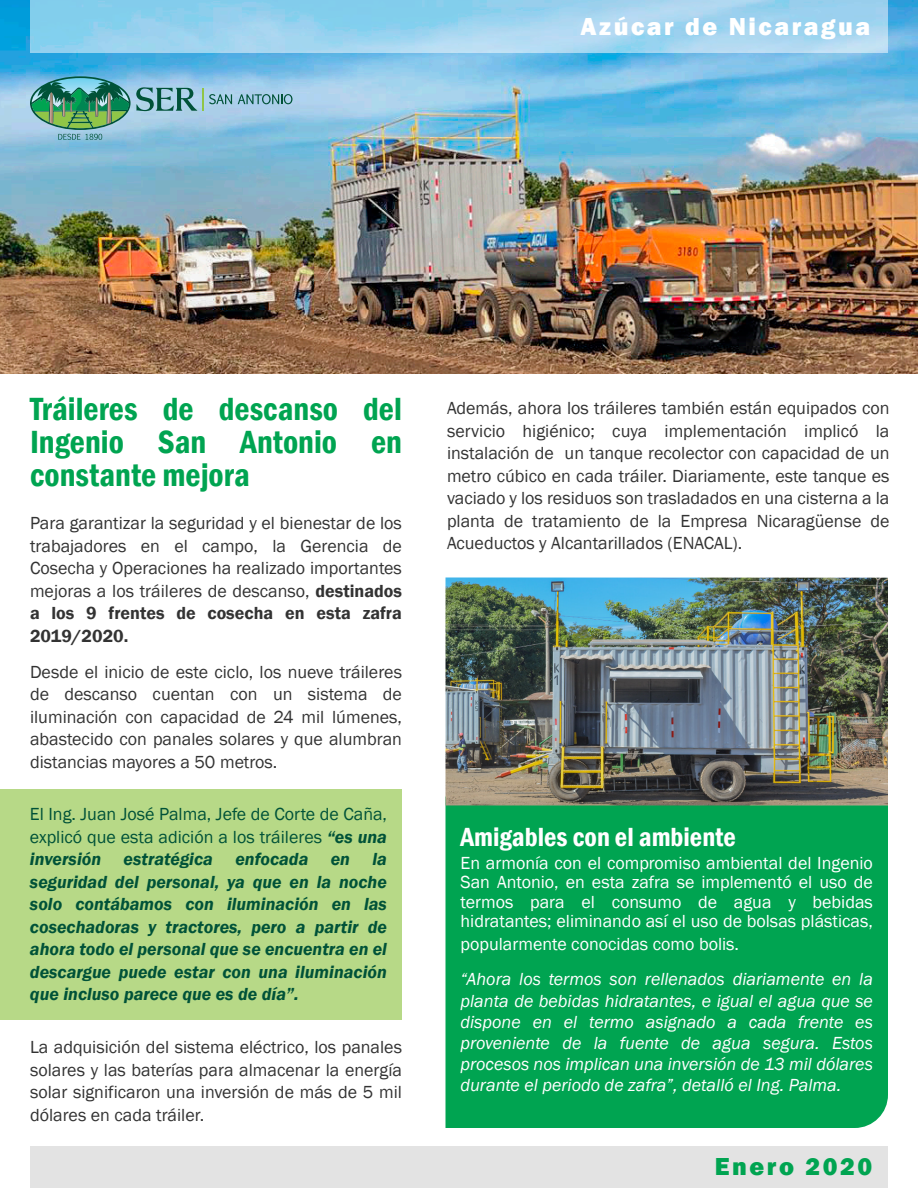
<style>
.page{position:relative;width:918px;height:1188px;background:#fff}
.page>*{position:absolute;margin:0;border:0;box-sizing:border-box;transform-origin:0 0}
.t1{font:600 condensed 33px/33px "Franklin Gothic";color:#00a451;text-align:justify}
.t2{font:600 condensed 27px "Franklin Gothic";color:#fff}
.t3{font:800 25.35px "Franklin Gothic";letter-spacing:.1em;color:#fff}
.t4{font:800 25.35px "Franklin Gothic";letter-spacing:.1em;color:#00a451}
.t5{font:18px/22.5px "Franklin Gothic";color:#333;text-align:justify}
.t6{font:italic 600 18px/22.5px "Franklin Gothic";color:#005238;text-align:justify}
.t7{font:italic 18px/21px "Franklin Gothic";color:#fff;text-align:justify}
.t8{font:18px/19.5px "Franklin Gothic";color:#fff;text-align:justify}
.s1{font-weight:600}
.s2{font-weight:400;font-style:normal}
</style>
<div class="page">
<div style="left:446px;top:806px;width:442px;height:322px;background:#00a451"></div>
<div style="left:0;top:789px;width:402px;height:231px;background:#b7d987"></div>
<img style="left:0;top:0;width:918px;height:374px">
<svg style="left:30px;top:76px;width:167px;height:64px;background:#71adaa"></svg>
<svg style="left:203px;top:88px;width:29px;height:23px"></svg>
<svg style="left:238px;top:94px;width:54px;height:10px"></svg>
<img style="left:446px;top:578px;width:442px;height:228px">
<svg style="left:30px;top:0;width:858px;height:52px;background:#9bd3ef"></svg>
<div style="left:30px;top:1146px;width:858px;height:42px;background:#e3e3e3"></div>
<h3 class="t3" style="left:581px;top:10px;width:291px">Azúcar de Nicaragua</h3>
<h1 class="t1" style="left:30px;top:392px;width:374px">Tráileres de descanso del Ingenio San Antonio en constante mejora</h1>
<p class="t5" style="left:30px;top:512px;width:374px">Para garantizar la seguridad y el bienestar de los trabajadores en el campo, la Gerencia de Cosecha y Operaciones ha realizado importantes mejoras a los tráileres de descanso, <span class="s1">destinados a los 9 frentes de cosecha en esta zafra 2019/2020.</span></p>
<p class="t5" style="left:30px;top:661px;width:374px">Desde el inicio de este ciclo, los nueve tráileres de descanso cuentan con un sistema de iluminación con capacidad de 24 mil lúmenes, abastecido con panales solares y que alumbran distancias mayores a 50 metros.</p>
<p class="t6" style="left:30px;top:803px;width:359px"><span class="s2">El Ing. Juan José Palma, Jefe de Corte de Caña, explicó que esta adición a los tráileres</span> “es una inversión estratégica enfocada en la seguridad del personal, ya que en la noche solo contábamos con iluminación en las cosechadoras y tractores, pero a partir de ahora todo el personal que se encuentra en el descargue puede estar con una iluminación que incluso parece que es de día”.</p>
<p class="t5" style="left:30px;top:1036px;width:374px">La adquisición del sistema eléctrico, los panales solares y las baterías para almacenar la energía solar significaron una inversión de más de 5 mil dólares en cada tráiler.</p>
<p class="t5" style="left:447px;top:397px;width:444px">Además, ahora los tráileres también están equipados con servicio higiénico; cuya implementación implicó la instalación de un tanque recolector con capacidad de un metro cúbico en cada tráiler. Diariamente, este tanque es vaciado y los residuos son trasladados en una cisterna a la planta de tratamiento de la Empresa Nicaragüense de Acueductos y Alcantarillados (ENACAL).</p>
<h2 class="t2" style="left:460px;top:819px;width:277px">Amigables con el ambiente</h2>
<p class="t8" style="left:460px;top:853px;width:414px">En armonía con el compromiso ambiental del Ingenio San Antonio, en esta zafra se implementó el uso de termos para el consumo de agua y bebidas hidratantes; eliminando así el uso de bolsas plásticas,</p>
<p class="t8" style="left:460px;top:934px;width:280px">popularmente conocidas como bolis.</p>
<p class="t7" style="left:460px;top:969px;width:414px">“Ahora los termos son rellenados diariamente en la planta de bebidas hidratantes, e igual el agua que se dispone en el termo asignado a cada frente es proveniente de la fuente de agua segura. Estos procesos nos implican una inversión de 13 mil dólares durante el periodo de zafra”, detalló el Ing. Palma.</p>
<h3 class="t4" style="left:715px;top:1150px;width:159px">Enero 2020</h3>
</div>
